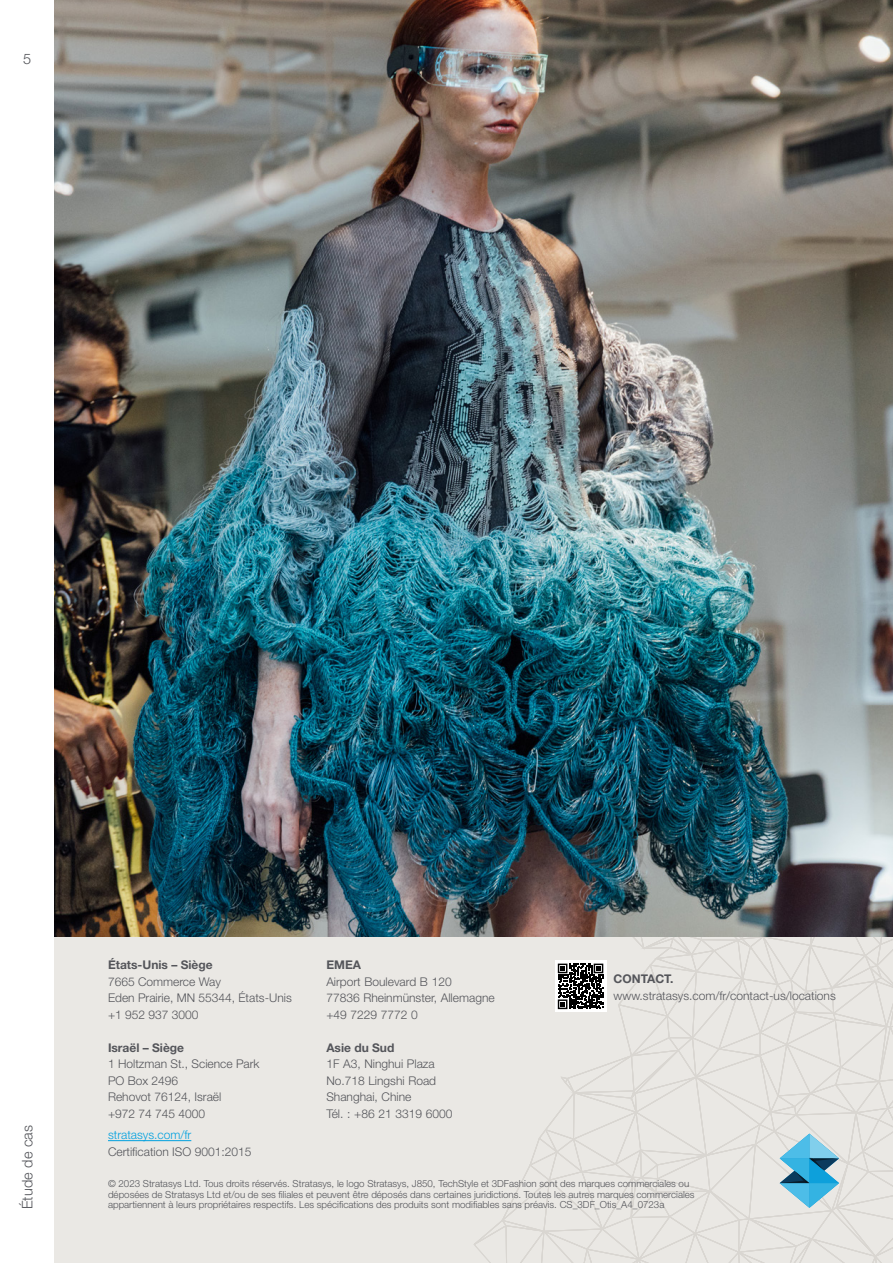
<style>
.page{position:relative;width:893px;height:1263px;background:#fff}
.page>*{position:absolute;margin:0;border:0;box-sizing:border-box;transform-origin:0 0}
.t1{font:300 14.55px "Helvetica Neue LT Std";letter-spacing:.01em;color:#54555a}
.t2{font:300 12px/16.5px "Helvetica Neue LT Std";color:#54555a}
.t3{font:700 12px "Helvetica Neue LT Std";color:#54555a}
.t4{font:300 12px "Helvetica Neue LT Std";color:#00a0df}
.t5{font:300 9.75px/10.5px "Helvetica Neue LT Std";color:#54555a}
</style>
<div class="page">
<div style="left:54px;top:937px;width:839px;height:326px;background:#eae8e4"></div>
<hr style="left:108px;top:1140px;width:83px;height:1px;background:#00a0df">
<svg style="left:474px;top:937px;width:419px;height:326px"></svg>
<img style="left:54px;top:0;width:839px;height:937px">
<h1 class="t1" style="left:23px;top:50px;width:10px">5</h1>
<h1 class="t1" style="left:18px;top:1209px;width:86px;rotate:-90deg">Étude de cas</h1>
<p class="t3" style="left:108px;top:958px;width:106px">États-Unis – Siège</p>
<p class="t2" style="left:108px;top:973px;width:185px">7665 Commerce Way<br>Eden Prairie, MN 55344, États-Unis +1 952 937 3000</p>
<p class="t3" style="left:108px;top:1040px;width:78px">Israël – Siège</p>
<p class="t2" style="left:108px;top:1056px;width:153px">1 Holtzman St., Science Park<br>PO Box 2496<br>Rehovot 76124, Israël<br>+972 74 745 4000</p>
<p class="t4" style="left:108px;top:1128px;width:85px">stratasys.com/fr</p>
<p class="t2" style="left:108px;top:1143px;width:145px">Certification ISO 9001:2015</p>
<p class="t3" style="left:326px;top:958px;width:36px">EMEA</p>
<p class="t2" style="left:326px;top:973px;width:170px">Airport Boulevard B 120<br>77836 Rheinmünster, Allemagne +49 7229 7772 0</p>
<p class="t3" style="left:326px;top:1040px;width:70px">Asie du Sud</p>
<p class="t2" style="left:326px;top:1056px;width:128px">1F A3, Ninghui Plaza<br>No.718 Lingshi Road<br>Shanghai, Chine<br>Tél. : +86 21 3319 6000</p>
<p class="t3" style="left:614px;top:971px;width:62px">CONTACT.</p>
<p class="t2" style="left:614px;top:987px;width:224px">www.stratasys.com/fr/contact-us/locations</p>
<p class="t5" style="left:108px;top:1178px;width:588px">© 2023 Stratasys Ltd. Tous droits réservés. Stratasys, le logo Stratasys, J850, TechStyle et 3DFashion sont des marques commerciales ou déposées de Stratasys Ltd et/ou de ses filiales et peuvent être déposés dans certaines juridictions. Toutes les autres marques commerciales appartiennent à leurs propriétaires respectifs. Les spécifications des produits sont modifiables sans préavis. CS_3DF_Otis_A4_0723a</p>
</div>
